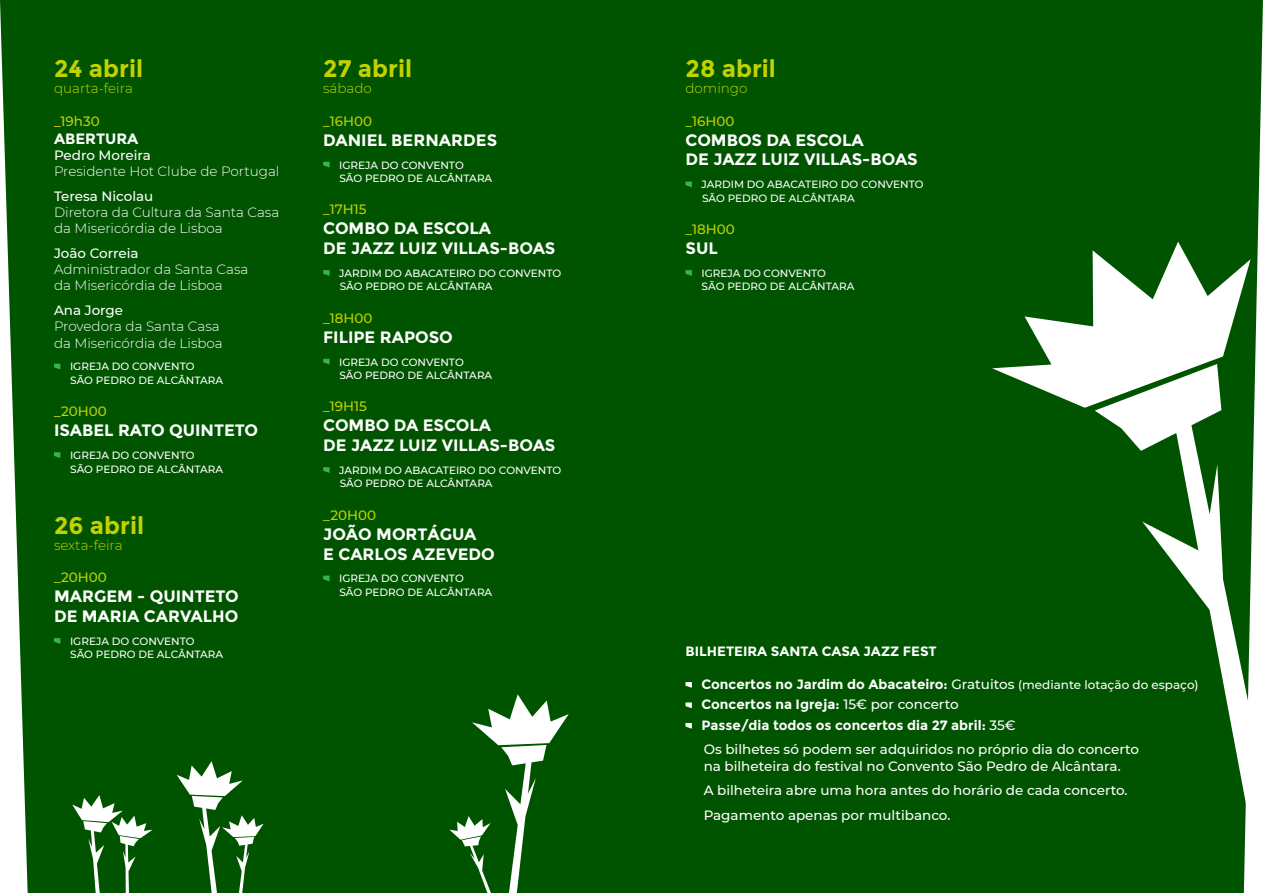
<style>
.page{position:relative;width:1263px;height:893px;background:#005400}
.page>*{position:absolute;margin:0;border:0;box-sizing:border-box;transform-origin:0 0}
.t1{font:700 24px "Montserrat";color:#c2d100}
.t2{font:700 16.5px "Montserrat";color:#fff}
.t3{font:700 15px "Montserrat";color:#fff}
.t4{font:500 13.5px "Montserrat";color:#fff}
.t5{font:300 13.5px "Montserrat";color:#fff}
.t6{font:700 13.5px "Montserrat";color:#fff}
.t7{font:500 13.5px "Montserrat";color:#c2d100}
.t8{font:300 13.5px "Montserrat";color:#c2d100}
.t9{font:500 10.5px "Montserrat";color:#fff}
.s1{font-weight:500}
.s2{font-weight:500;font-size:12px}
</style>
<div class="page">
<svg style="left:323px;top:162px;width:7px;height:5px"></svg>
<svg style="left:323px;top:270px;width:7px;height:6px"></svg>
<svg style="left:323px;top:359px;width:7px;height:5px"></svg>
<svg style="left:323px;top:467px;width:7px;height:6px"></svg>
<svg style="left:323px;top:576px;width:7px;height:5px"></svg>
<svg style="left:54px;top:364px;width:6px;height:5px"></svg>
<svg style="left:54px;top:452px;width:6px;height:6px"></svg>
<svg style="left:54px;top:638px;width:6px;height:6px"></svg>
<svg style="left:177px;top:761px;width:87px;height:132px"></svg>
<svg style="left:449px;top:694px;width:120px;height:199px"></svg>
<svg style="left:72px;top:795px;width:81px;height:98px"></svg>
<svg style="left:685px;top:682px;width:7px;height:6px"></svg>
<svg style="left:685px;top:702px;width:7px;height:6px"></svg>
<svg style="left:685px;top:723px;width:7px;height:6px"></svg>
<svg style="left:685px;top:182px;width:7px;height:5px"></svg>
<svg style="left:685px;top:270px;width:7px;height:6px"></svg>
<svg style="left:992px;top:242px;width:258px;height:166px"></svg>
<svg style="left:1095px;top:364px;width:168px;height:469px;fill:#005400"></svg>
<p class="t1" style="left:54px;top:54px;width:91px">24 abril</p>
<p class="t8" style="left:54px;top:79px;width:80px">quarta-feira</p>
<p class="t7" style="left:54px;top:112px;width:47px">_19h30</p>
<p class="t3" style="left:54px;top:130px;width:86px">ABERTURA</p>
<p class="t4" style="left:54px;top:146px;width:98px">Pedro Moreira</p>
<p class="t5" style="left:54px;top:162px;width:227px">Presidente Hot Clube de Portugal</p>
<p class="t4" style="left:54px;top:187px;width:101px">Teresa Nicolau</p>
<p class="t5" style="left:54px;top:203px;width:227px">Diretora da Cultura da Santa Casa</p>
<p class="t5" style="left:54px;top:219px;width:170px">da Misericórdia de Lisboa</p>
<p class="t4" style="left:54px;top:244px;width:86px">João Correia</p>
<p class="t5" style="left:54px;top:260px;width:196px">Administrador da Santa Casa</p>
<p class="t5" style="left:54px;top:276px;width:170px">da Misericórdia de Lisboa</p>
<p class="t4" style="left:54px;top:301px;width:71px">Ana Jorge</p>
<p class="t5" style="left:54px;top:317px;width:167px">Provedora da Santa Casa</p>
<p class="t5" style="left:54px;top:334px;width:170px">da Misericórdia de Lisboa</p>
<p class="t9" style="left:70px;top:359px;width:126px">IGREJA DO CONVENTO</p>
<p class="t9" style="left:70px;top:373px;width:154px">SÃO PEDRO DE ALCÂNTARA</p>
<p class="t7" style="left:54px;top:402px;width:54px">_20H00</p>
<p class="t2" style="left:54px;top:421px;width:206px">ISABEL RATO QUINTETO</p>
<p class="t9" style="left:70px;top:448px;width:126px">IGREJA DO CONVENTO</p>
<p class="t9" style="left:70px;top:461px;width:154px">SÃO PEDRO DE ALCÂNTARA</p>
<p class="t1" style="left:323px;top:54px;width:90px">27 abril</p>
<p class="t8" style="left:323px;top:79px;width:50px">sábado</p>
<p class="t7" style="left:323px;top:112px;width:50px">_16H00</p>
<p class="t2" style="left:323px;top:130px;width:175px">DANIEL BERNARDES</p>
<p class="t9" style="left:339px;top:157px;width:126px">IGREJA DO CONVENTO</p>
<p class="t9" style="left:339px;top:171px;width:154px">SÃO PEDRO DE ALCÂNTARA</p>
<p class="t7" style="left:323px;top:200px;width:45px">_17H15</p>
<p class="t2" style="left:323px;top:219px;width:170px">COMBO DA ESCOLA</p>
<p class="t2" style="left:323px;top:238px;width:234px">DE JAZZ LUIZ VILLAS-BOAS</p>
<p class="t9" style="left:339px;top:266px;width:224px">JARDIM DO ABACATEIRO DO CONVENTO</p>
<p class="t9" style="left:340px;top:279px;width:154px">SÃO PEDRO DE ALCÂNTARA</p>
<p class="t7" style="left:323px;top:309px;width:51px">_18H00</p>
<p class="t2" style="left:323px;top:327px;width:131px">FILIPE RAPOSO</p>
<p class="t9" style="left:339px;top:354px;width:126px">IGREJA DO CONVENTO</p>
<p class="t9" style="left:339px;top:368px;width:154px">SÃO PEDRO DE ALCÂNTARA</p>
<p class="t7" style="left:323px;top:397px;width:45px">_19H15</p>
<p class="t2" style="left:323px;top:416px;width:170px">COMBO DA ESCOLA</p>
<p class="t2" style="left:323px;top:435px;width:234px">DE JAZZ LUIZ VILLAS-BOAS</p>
<p class="t9" style="left:339px;top:463px;width:224px">JARDIM DO ABACATEIRO DO CONVENTO</p>
<p class="t9" style="left:340px;top:476px;width:154px">SÃO PEDRO DE ALCÂNTARA</p>
<p class="t7" style="left:323px;top:506px;width:54px">_20H00</p>
<p class="t2" style="left:323px;top:524px;width:155px">JOÃO MORTÁGUA</p>
<p class="t2" style="left:323px;top:544px;width:173px">E CARLOS AZEVEDO</p>
<p class="t9" style="left:339px;top:571px;width:126px">IGREJA DO CONVENTO</p>
<p class="t9" style="left:339px;top:585px;width:154px">SÃO PEDRO DE ALCÂNTARA</p>
<p class="t1" style="left:685px;top:54px;width:92px">28 abril</p>
<p class="t8" style="left:685px;top:79px;width:64px">domingo</p>
<p class="t7" style="left:685px;top:112px;width:50px">_16H00</p>
<p class="t2" style="left:685px;top:130px;width:180px">COMBOS DA ESCOLA</p>
<p class="t2" style="left:685px;top:150px;width:234px">DE JAZZ LUIZ VILLAS-BOAS</p>
<p class="t9" style="left:701px;top:177px;width:224px">JARDIM DO ABACATEIRO DO CONVENTO</p>
<p class="t9" style="left:702px;top:191px;width:154px">SÃO PEDRO DE ALCÂNTARA</p>
<p class="t7" style="left:685px;top:220px;width:51px">_18H00</p>
<p class="t2" style="left:685px;top:238px;width:34px">SUL</p>
<p class="t9" style="left:701px;top:266px;width:126px">IGREJA DO CONVENTO</p>
<p class="t9" style="left:702px;top:279px;width:154px">SÃO PEDRO DE ALCÂNTARA</p>
<p class="t1" style="left:54px;top:511px;width:92px">26 abril</p>
<p class="t8" style="left:54px;top:536px;width:70px">sexta-feira</p>
<p class="t7" style="left:54px;top:568px;width:54px">_20H00</p>
<p class="t2" style="left:54px;top:587px;width:186px">MARGEM - QUINTETO</p>
<p class="t2" style="left:54px;top:606px;width:186px">DE MARIA CARVALHO</p>
<p class="t9" style="left:70px;top:634px;width:126px">IGREJA DO CONVENTO</p>
<p class="t9" style="left:70px;top:647px;width:154px">SÃO PEDRO DE ALCÂNTARA</p>
<p class="t6" style="left:685px;top:644px;width:253px">BILHETEIRA SANTA CASA JAZZ FEST</p>
<p class="t6" style="left:701px;top:676px;width:499px">Concertos no Jardim do Abacateiro: <span class="s1">Gratuitos</span> <span class="s2">(mediante lotação do espaço)</span></p>
<p class="t6" style="left:701px;top:696px;width:259px">Concertos na Igreja: <span class="s1">15€ por concerto</span></p>
<p class="t6" style="left:701px;top:717px;width:316px">Passe/dia todos os concertos dia 27 abril: <span class="s1">35€</span></p>
<p class="t4" style="left:704px;top:740px;width:437px">Os bilhetes só podem ser adquiridos no próprio dia do concerto</p>
<p class="t4" style="left:704px;top:756px;width:419px">na bilheteira do festival no Convento São Pedro de Alcântara.</p>
<p class="t4" style="left:704px;top:781px;width:425px">A bilheteira abre uma hora antes do horário de cada concerto.</p>
<p class="t4" style="left:704px;top:806px;width:248px">Pagamento apenas por multibanco.</p>
</div>
